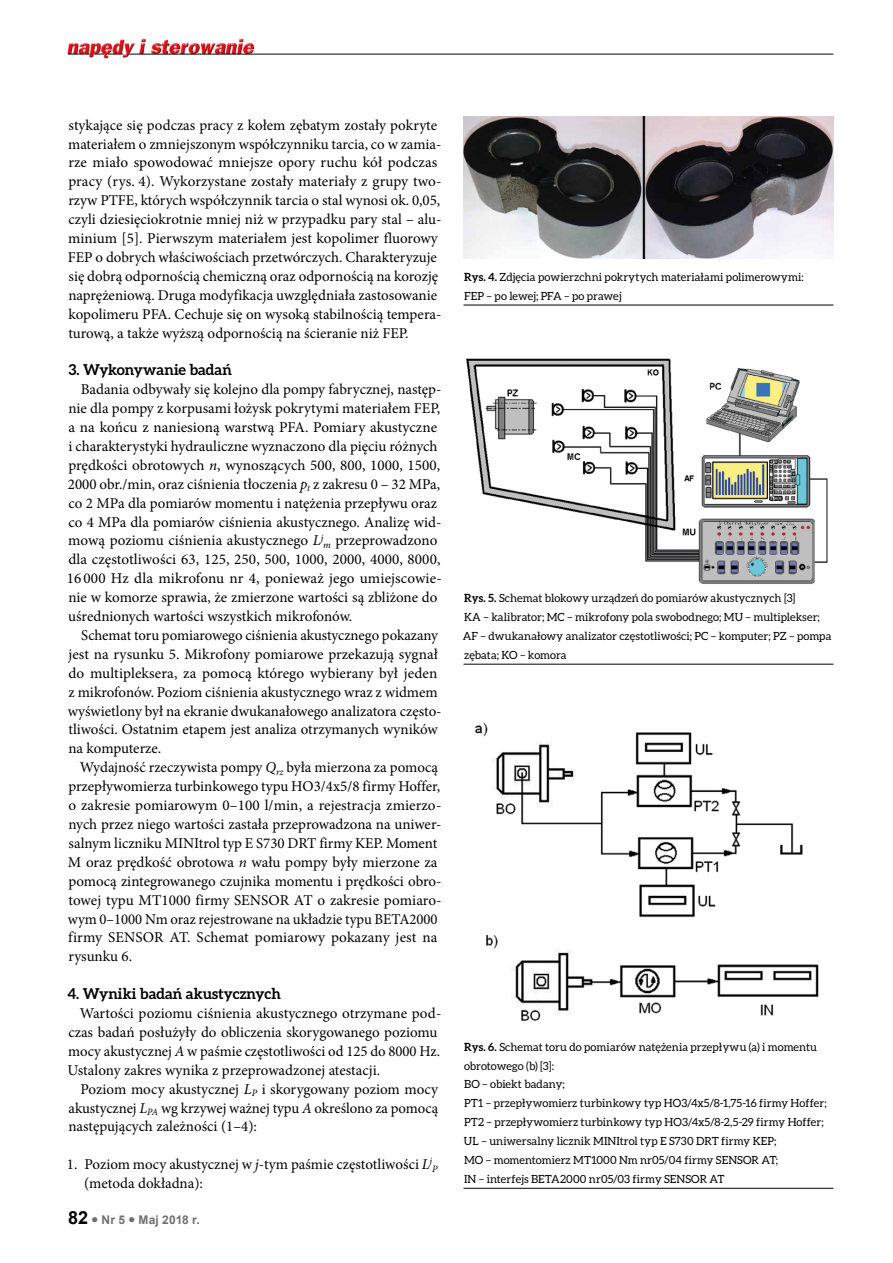
<style>
.page{position:relative;width:893px;height:1263px;background:#fff}
.page>*{position:absolute;margin:0;border:0;box-sizing:border-box;transform-origin:0 0}
.t1{font:15px/18.9px "Minion Pro";color:#000}
.t2{font:700 15px "Aleo";color:#000}
.t3{font:700 12px "Arial";letter-spacing:.015em;color:#706f6f}
.t4{font:11.25px/18.9px "Aleo";letter-spacing:.005em;color:#000}
.t5{font:italic 9.75px "Minion Pro";color:#000}
.s1{font-style:italic}
.s2{font-size:18px;color:#000}
.s3{font-weight:700}
</style>
<div class="page">
<img style="left:67px;top:38px;width:190px;height:21px">
<hr style="left:129px;top:54px;width:704px;height:1px;background:#000">
<svg style="left:68px;top:54px;width:55px;height:1px"></svg>
<img style="left:463px;top:116px;width:370px;height:143px">
<hr style="left:463px;top:305px;width:370px;height:1px;background:#000">
<hr style="left:463px;top:664px;width:370px;height:1px;background:#000">
<hr style="left:463px;top:1188px;width:370px;height:1px;background:#000">
<img style="left:465px;top:358px;width:363px;height:226px">
<img style="left:475px;top:722px;width:344px;height:300px">
<p class="t1" style="left:68px;top:115px;width:375px">stykające się podczas pracy z kołem zębatym zostały pokryte materiałem o zmniejszonym współczynniku tarcia, co w zamia&shy;rze miało spowodować mniejsze opory ruchu kół podczas pracy (rys. 4). Wykorzystane zostały materiały z grupy two&shy;rzyw PTFE, których współczynnik tarcia o stal wynosi ok. 0,05, czyli dziesięciokrotnie mniej niż w przypadku pary stal – alu&shy;minium [5]. Pierwszym materiałem jest kopolimer fluorowy FEP o dobrych właściwościach przetwórczych. Charakteryzuje się dobrą odpornością chemiczną oraz odpornością na korozję naprężeniową. Druga modyfikacja uwzględniała zastosowanie kopolimeru PFA. Cechuje się on wysoką stabilnością tempera&shy;turową, a także wyższą odpornością na ścieranie niż FEP.</p>
<p class="t2" style="left:68px;top:361px;width:165px">3. Wykonywanie badań</p>
<p class="t1" style="left:67px;top:380px;width:376px;text-indent:14px">Badania odbywały się kolejno dla pompy fabrycznej, następ&shy;nie dla pompy z korpusami łożysk pokrytymi materiałem FEP, a na końcu z naniesioną warstwą PFA. Pomiary akustyczne i charakterystyki hydrauliczne wyznaczono dla pięciu różnych prędkości obrotowych <span class="s1">n</span>, wynoszących 500, 800, 1000, 1500, 2000 obr./min, oraz ciśnienia tłoczenia <span class="s1">p</span><sub>t</sub> z zakresu 0 – 32 MPa, co 2 MPa dla pomiarów momentu i natężenia przepływu oraz co 4 MPa dla pomiarów ciśnienia akustycznego. Analizę wid&shy;mową poziomu ciśnienia akustycznego <span class="s1">L</span><sup>j</sup><sub>m</sub> przeprowadzono dla częstotliwości 63, 125, 250, 500, 1000, 2000, 4000, 8000, 16 000 Hz dla mikrofonu nr 4, ponieważ jego umiejscowie&shy;nie w komorze sprawia, że zmierzone wartości są zbliżone do uśrednionych wartości wszystkich mikrofonów.</p>
<p class="t1" style="left:68px;top:626px;width:375px;text-indent:13px">Schemat toru pomiarowego ciśnienia akustycznego pokazany jest na rysunku 5. Mikrofony pomiarowe przekazują sygnał do multipleksera, za pomocą którego wybierany był jeden z mikrofonów. Poziom ciśnienia akustycznego wraz z widmem wyświetlony był na ekranie dwukanałowego analizatora często&shy;tliwości. Ostatnim etapem jest analiza otrzymanych wyników na komputerze.</p>
<p class="t1" style="left:68px;top:758px;width:375px;text-indent:12px">Wydajność rzeczywista pompy <span class="s1">Q</span><sub>rz</sub> była mierzona za pomocą przepływomierza turbinkowego typu HO3/4x5/8 firmy Hoffer, o zakresie pomiarowym 0–100 l/min, a rejestracja zmierzo&shy;nych przez niego wartości zastała przeprowadzona na uniwer&shy;salnym liczniku MINItrol typ E S730 DRT firmy KEP. Moment M oraz prędkość obrotowa <span class="s1">n</span> wału pompy były mierzone za pomocą zintegrowanego czujnika momentu i prędkości obro&shy;towej typu MT1000 firmy SENSOR AT o zakresie pomiaro&shy;wym 0–1000 Nm oraz rejestrowane na układzie typu BETA2000 firmy SENSOR AT. Schemat pomiarowy pokazany jest na rysunku 6.</p>
<p class="t2" style="left:67px;top:985px;width:215px">4. Wyniki badań akustycznych</p>
<p class="t1" style="left:68px;top:1004px;width:375px;text-indent:12px">Wartości poziomu ciśnienia akustycznego otrzymane pod&shy;czas badań posłużyły do obliczenia skorygowanego poziomu mocy akustycznej <span class="s1">A</span> w paśmie częstotliwości od 125 do 8000 Hz.<br>Ustalony zakres wynika z przeprowadzonej atestacji.</p>
<p class="t1" style="left:68px;top:1079px;width:371px;text-align:justify;text-indent:12px">Poziom mocy akustycznej <span class="s1">L</span><sub>P</sub> i skorygowany poziom mocy akustycznej <span class="s1">L</span><sub>PA</sub> wg krzywej ważnej typu <span class="s1">A</span> określono za pomocą następujących zależności (1–4):</p>
<p class="t1" style="left:67px;top:1155px;width:367px">1. Poziom mocy akustycznej w <span class="s1">j</span>-tym paśmie częstotliwości <span class="s1">L</span><sup>j</sup></p>
<p class="t5" style="left:432px;top:1162px;width:7px">P</p>
<p class="t1" style="left:84px;top:1174px;width:120px">(metoda dokładna):</p>
<p class="t3" style="left:68px;top:1212px;width:133px"><span class="s2">82</span> ● Nr 5 ● Maj 2018 r.</p>
<p class="t4" style="left:464px;top:267px;width:341px"><span class="s3">Rys. 4.</span> Zdjęcia powierzchni pokrytych materiałami polimerowymi:<br>FEP – po lewej; PFA – po prawej</p>
<p class="t4" style="left:463px;top:589px;width:370px"><span class="s3">Rys. 5.</span> Schemat blokowy urządzeń do pomiarów akustycznych [3]<br>KA – kalibrator; MC – mikrofony pola swobodnego; MU – multiplekser; AF – dwukanałowy analizator częstotliwości; PC – komputer; PZ – pompa zębata; KO – komora</p>
<p class="t4" style="left:464px;top:1037px;width:364px"><span class="s3">Rys. 6.</span> Schemat toru do pomiarów natężenia przepływu (a) i momentu obrotowego (b) [3]:<br>BO – obiekt badany;<br>PT1 – przepływomierz turbinkowy typ HO3/4x5/8-1,75-16 firmy Hoffer; PT2 – przepływomierz turbinkowy typ HO3/4x5/8-2,5-29 firmy Hoffer; UL – uniwersalny licznik MINItrol typ E S730 DRT firmy KEP;<br>MO – momentomierz MT1000 Nm nr05/04 firmy SENSOR AT;<br>IN – interfejs BETA2000 nr05/03 firmy SENSOR AT</p>
</div>
